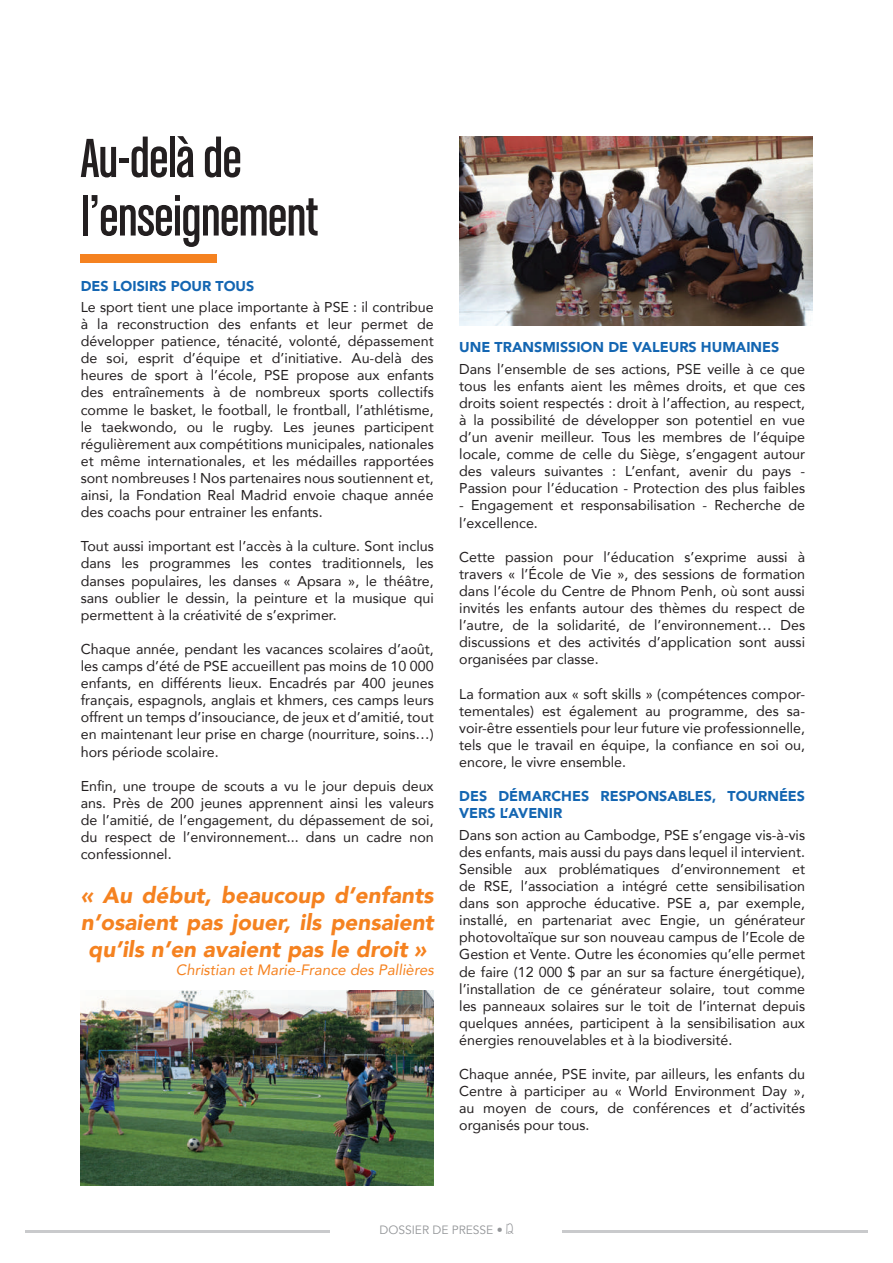
<style>
.page{position:relative;width:893px;height:1263px;background:#fff}
.page>*{position:absolute;margin:0;border:0;box-sizing:border-box;transform-origin:0 0}
.t1{font:58.5px/58.5px "Chalet Comprime Cologne Sixty";letter-spacing:-.01em;color:#231f20}
.t2{font:italic 900 22.5px/27px "Avenir";color:#f58220;text-align:center}
.t3{font:italic 15px "Avenir";color:#f58220}
.t4{font:14.25px/17.1px "Avenir";color:#231f20;text-align:justify}
.t5{font:900 14.25px/17.1px "Avenir";color:#1466b2}
.t6{font:12px "Avenir";color:#939598}
.s1{font-family:"The Only Exception"}
</style>
<div class="page">
<hr style="left:25px;top:1230px;width:843px;height:2px;background:#c9cacc">
<div style="left:331px;top:1221px;width:231px;height:13px;background:#fff"></div>
<div style="left:81px;top:254px;width:136px;height:8px;background:#f58220"></div>
<img style="left:459px;top:136px;width:353px;height:189px">
<img style="left:81px;top:991px;width:353px;height:195px">
<h1 class="t1" style="left:81px;top:128px;width:239px">Au-delà de l’enseignement</h1>
<p class="t5" style="left:81px;top:277px;width:175px">DES LOISIRS POUR TOUS</p>
<p class="t4" style="left:81px;top:298px;width:354px">Le sport tient une place importante à PSE : il contribue à la reconstruction des enfants et leur permet de développer patience, ténacité, volonté, dépassement de soi, esprit d’équipe et d’initiative. Au-delà des heures de sport à l’école, PSE propose aux enfants des entraînements à de nombreux sports collectifs comme le basket, le football, le frontball, l’athlétisme, le taekwondo, ou le rugby. Les jeunes participent régulièrement aux compétitions municipales, nationales et même internationales, et les médailles rapportées sont nombreuses ! Nos partenaires nous soutiennent et, ainsi, la Fondation Real Madrid envoie chaque année des coachs pour entrainer les enfants.</p>
<p class="t4" style="left:81px;top:537px;width:354px">Tout aussi important est l’accès à la culture. Sont inclus dans les programmes les contes traditionnels, les danses populaires, les danses « Apsara », le théâtre, sans oublier le dessin, la peinture et la musique qui permettent à la créativité de s’exprimer.</p>
<p class="t4" style="left:81px;top:640px;width:354px">Chaque année, pendant les vacances scolaires d’août, les camps d’été de PSE accueillent pas moins de 10 000 enfants, en différents lieux. Encadrés par 400 jeunes français, espagnols, anglais et khmers, ces camps leurs offrent un temps d’insouciance, de jeux et d’amitié, tout en maintenant leur prise en charge (nourriture, soins…) hors période scolaire.</p>
<p class="t4" style="left:81px;top:777px;width:354px">Enfin, une troupe de scouts a vu le jour depuis deux ans. Près de 200 jeunes apprennent ainsi les valeurs de l’amitié, de l’engagement, du dépassement de soi, du respect de l’environnement... dans un cadre non confessionnel.</p>
<h2 class="t2" style="left:81px;top:882px;width:354px">« Au début, beaucoup d’enfants n’osaient pas jouer, ils pensaient qu’ils n’en avaient pas le droit »</h2>
<p class="t3" style="left:176px;top:961px;width:259px">Christian et Marie-France des Pallières</p>
<p class="t5" style="left:459px;top:338px;width:322px">UNE TRANSMISSION DE VALEURS HUMAINES</p>
<p class="t4" style="left:459px;top:360px;width:347px">Dans l’ensemble de ses actions, PSE veille à ce que tous les enfants aient les mêmes droits, et que ces droits soient respectés : droit à l’affection, au respect, à la possibilité de développer son potentiel en vue d’un avenir meilleur. Tous les membres de l’équipe locale, comme de celle du Siège, s’engagent autour des valeurs suivantes : L’enfant, avenir du pays - Passion pour l’éducation - Protection des plus faibles</p>
<p class="t4" style="left:459px;top:497px;width:347px">- Engagement et responsabilisation - Recherche de l’excellence.</p>
<p class="t4" style="left:459px;top:548px;width:347px">Cette passion pour l’éducation s’exprime aussi à travers « l’École de Vie », des sessions de formation dans l’école du Centre de Phnom Penh, où sont aussi invités les enfants autour des thèmes du respect de l’autre, de la solidarité, de l’environnement… Des discussions et des activités d’application sont aussi organisées par classe.</p>
<p class="t4" style="left:459px;top:685px;width:347px">La formation aux « soft skills » (compétences compor&shy;tementales) est également au programme, des sa&shy;voir-être essentiels pour leur future vie professionnelle, tels que le travail en équipe, la confiance en soi ou, encore, le vivre ensemble.</p>
<p class="t5" style="left:459px;top:787px;width:347px">DES DÉMARCHES RESPONSABLES, TOURNÉES<br>VERS L’AVENIR</p>
<p class="t4" style="left:459px;top:826px;width:347px">Dans son action au Cambodge, PSE s’engage vis-à-vis des enfants, mais aussi du pays dans lequel il intervient.<br>Sensible aux problématiques d’environnement et de RSE, l’association a intégré cette sensibilisation dans son approche éducative. PSE a, par exemple, installé, en partenariat avec Engie, un générateur photovoltaïque sur son nouveau campus de l’Ecole de Gestion et Vente. Outre les économies qu’elle permet de faire (12 000 $ par an sur sa facture énergétique), l’installation de ce générateur solaire, tout comme les panneaux solaires sur le toit de l’internat depuis quelques années, participent à la sensibilisation aux énergies renouvelables et à la biodiversité.</p>
<p class="t4" style="left:459px;top:1065px;width:347px">Chaque année, PSE invite, par ailleurs, les enfants du Centre à participer au « World Environment Day », au moyen de cours, de conférences et d’activités organisés pour tous.</p>
<p class="t6" style="left:379px;top:1223px;width:135px">DOSSIER DE PRESSE • <span class="s1">12</span></p>
</div>
